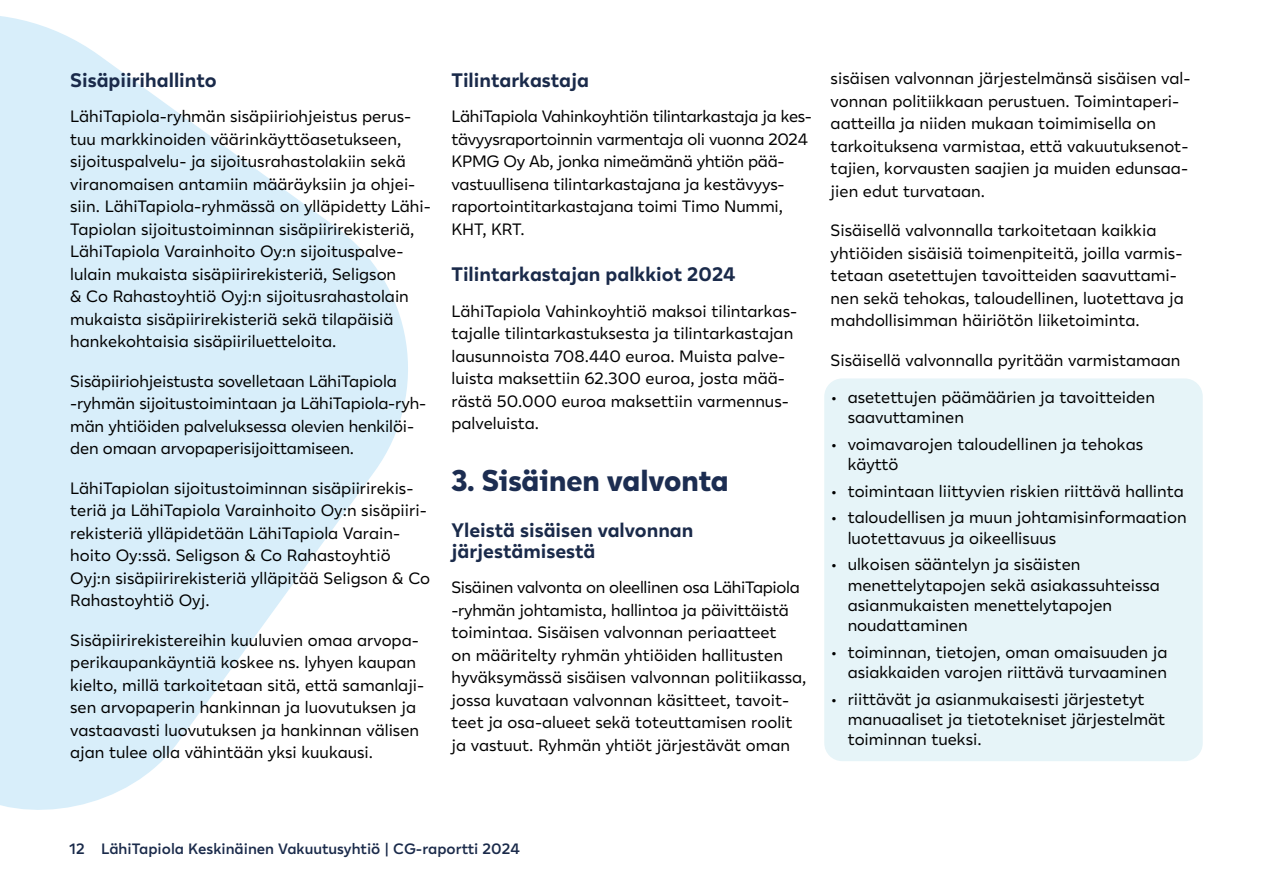
<style>
.page{position:relative;width:1263px;height:893px;background:#fff}
.page>*{position:absolute;margin:0;border:0;box-sizing:border-box;transform-origin:0 0}
.H2_otsikko{font:800 30px "Lahi Tapiola Sans";color:#1c2d51}
.H3_väliotsikko{font:700 19.5px/21px "Lahi Tapiola Sans";color:#1a2a4a}
.leipis{font:16.5px/22.5px "Lahi Tapiola Sans";color:#000}
.leipis-2{font:16.5px/22.5px "Lahi Tapiola Sans";letter-spacing:-.02em;color:#000}
.t1{font:600 15px "Lahi Tapiola Sans";color:#1a2a4a}
</style>
<div class="page">
<div style="left:824px;top:378px;width:379px;height:383px;background:#e6f4f8;border-radius:18px"></div>
<svg style="left:0;top:16px;width:408px;height:794px;fill:#d8eefa"></svg>
<h3 class="H3_väliotsikko" style="left:70px;top:69px;width:148px">Sisäpiirihallinto</h3>
<p class="leipis" style="left:70px;top:104px;width:362px">LähiTapiola-ryhmän sisäpiiriohjeistus perus&shy;tuu markkinoiden väärinkäyttöasetukseen, sijoituspalvelu- ja sijoitusrahastolakiin sekä viranomaisen antamiin määräyksiin ja ohjei&shy;siin. LähiTapiola-ryhmässä on ylläpidetty Lähi-Tapiolan sijoitustoiminnan sisäpiirirekisteriä, LähiTapiola Varainhoito Oy:n sijoituspalve&shy;lulain mukaista sisäpiirirekisteriä, Seligson<br>&amp; Co Rahastoyhtiö Oyj:n sijoitusrahastolain mukaista sisäpiirirekisteriä sekä tilapäisiä hankekohtaisia sisäpiiriluetteloita.</p>
<p class="leipis" style="left:70px;top:369px;width:357px">Sisäpiiriohjeistusta sovelletaan LähiTapiola -ryhmän sijoitustoimintaan ja LähiTapiola-ryh&shy;män yhtiöiden palveluksessa olevien henkilöi&shy;den omaan arvopaperisijoittamiseen.</p>
<p class="leipis" style="left:70px;top:476px;width:361px">LähiTapiolan sijoitustoiminnan sisäpiirirekis&shy;teriä ja LähiTapiola Varainhoito Oy:n sisäpiiri&shy;rekisteriä ylläpidetään LähiTapiola Varain&shy;hoito Oy:ssä. Seligson &amp; Co Rahastoyhtiö Oyj:n sisäpiirirekisteriä ylläpitää Seligson &amp; Co Rahastoyhtiö Oyj.</p>
<p class="leipis" style="left:70px;top:628px;width:356px">Sisäpiirirekistereihin kuuluvien omaa arvopa&shy;perikaupankäyntiä koskee ns. lyhyen kaupan kielto, millä tarkoitetaan sitä, että samanlaji&shy;sen arvopaperin hankinnan ja luovutuksen ja vastaavasti luovutuksen ja hankinnan välisen ajan tulee olla vähintään yksi kuukausi.</p>
<h3 class="H3_väliotsikko" style="left:451px;top:69px;width:139px">Tilintarkastaja</h3>
<p class="leipis-2" style="left:451px;top:104px;width:362px">LähiTapiola Vahinkoyhtiön tilintarkastaja ja kes&shy;tävyysraportoinnin varmentaja oli vuonna 2024<br>KPMG Oy Ab, jonka nimeämänä yhtiön pää&shy;vastuullisena tilintarkastajana ja kestävyys&shy;raportointitarkastajana toimi Timo Nummi, KHT, KRT.</p>
<h3 class="H3_väliotsikko" style="left:451px;top:263px;width:286px">Tilintarkastajan palkkiot 2024</h3>
<p class="leipis" style="left:451px;top:299px;width:347px">LähiTapiola Vahinkoyhtiö maksoi tilintarkas&shy;tajalle tilintarkastuksesta ja tilintarkastajan lausunnoista 708.440 euroa. Muista palve&shy;luista maksettiin 62.300 euroa, josta mää&shy;rästä 50.000 euroa maksettiin varmennus&shy;palveluista.</p>
<h2 class="H2_otsikko" style="left:451px;top:455px;width:278px">3. Sisäinen valvonta</h2>
<h3 class="H3_väliotsikko" style="left:451px;top:519px;width:243px">Yleistä sisäisen valvonnan järjestämisestä</h3>
<p class="leipis" style="left:451px;top:575px;width:357px">Sisäinen valvonta on oleellinen osa LähiTapiola -ryhmän johtamista, hallintoa ja päivittäistä toimintaa. Sisäisen valvonnan periaatteet<br>on määritelty ryhmän yhtiöiden hallitusten hyväksymässä sisäisen valvonnan politiikassa, jossa kuvataan valvonnan käsitteet, tavoit&shy;teet ja osa-alueet sekä toteuttamisen roolit ja vastuut. Ryhmän yhtiöt järjestävät oman</p>
<p class="leipis" style="left:831px;top:66px;width:361px">sisäisen valvonnan järjestelmänsä sisäisen val&shy;vonnan politiikkaan perustuen. Toimintaperi&shy;aatteilla ja niiden mukaan toimimisella on tarkoituksena varmistaa, että vakuutuksenot&shy;tajien, korvausten saajien ja muiden edunsaa&shy;jien edut turvataan.</p>
<p class="leipis" style="left:831px;top:218px;width:355px">Sisäisellä valvonnalla tarkoitetaan kaikkia yhtiöiden sisäisiä toimenpiteitä, joilla varmis&shy;tetaan asetettujen tavoitteiden saavuttami&shy;nen sekä tehokas, taloudellinen, luotettava ja mahdollisimman häiriötön liiketoiminta.</p>
<p class="leipis" style="left:831px;top:348px;width:351px">Sisäisellä valvonnalla pyritään varmistamaan</p>
<p class="leipis" style="left:848px;top:386px;width:309px;line-height:20.2px;text-indent:-17px">• asetettujen päämäärien ja tavoitteiden saavuttaminen</p>
<p class="leipis" style="left:848px;top:433px;width:297px;line-height:20.2px;text-indent:-17px">• voimavarojen taloudellinen ja tehokas käyttö</p>
<p class="leipis" style="left:831px;top:479px;width:355px">• toimintaan liittyvien riskien riittävä hallinta</p>
<p class="leipis" style="left:848px;top:506px;width:341px;line-height:20.2px;text-indent:-17px">• taloudellisen ja muun johtamisinformaation luotettavuus ja oikeellisuus</p>
<p class="leipis" style="left:848px;top:553px;width:314px;line-height:20.2px;text-indent:-17px">• ulkoisen sääntelyn ja sisäisten menettelytapojen sekä asiakassuhteissa asianmukaisten menettelytapojen noudattaminen</p>
<p class="leipis" style="left:831px;top:641px;width:338px;line-height:20.2px;text-align:right">• toiminnan, tietojen, oman omaisuuden ja asiakkaiden varojen riittävä turvaaminen</p>
<p class="leipis" style="left:848px;top:688px;width:319px;line-height:20.2px;text-indent:-17px">• riittävät ja asianmukaisesti järjestetyt manuaaliset ja tietotekniset järjestelmät toiminnan tueksi.</p>
<p class="t1" style="left:69px;top:837px;width:452px">12 LähiTapiola Keskinäinen Vakuutusyhtiö | CG-raportti 2024</p>
</div>
